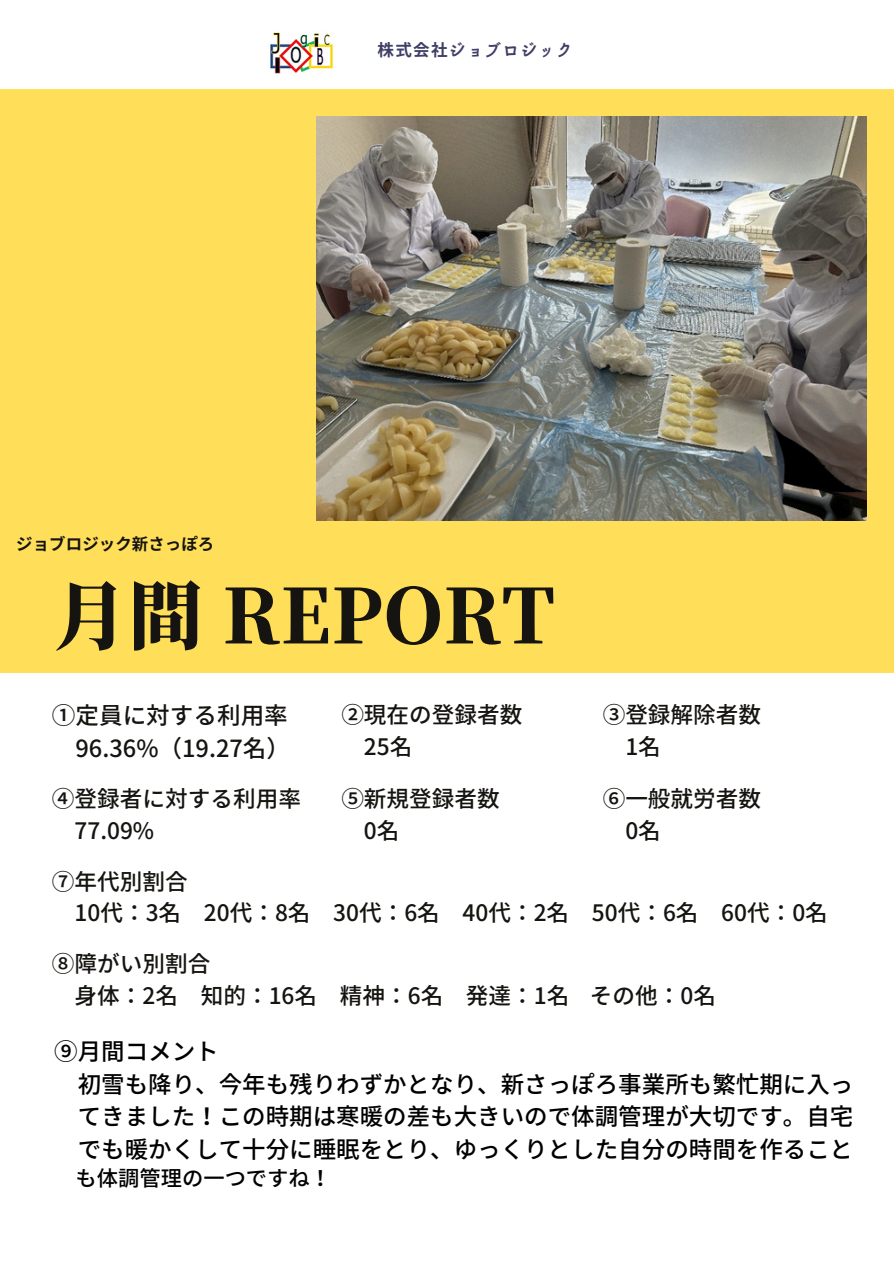
<style>
.page{position:relative;width:894px;height:1264px;background:#fff}
.page>*{position:absolute;margin:0;border:0;box-sizing:border-box;transform-origin:0 0}
.t1{font:800 74.85px "Source Han Serif JP";letter-spacing:.005em;color:#151410}
.t2{font:500 23.55px/32.7px "Noto Sans JP";color:#000}
.t3{font:500 23.55px/32.7px "Noto Sans JP";color:#151410;text-align:right}
.t4{font:500 22.65px/31.7px "Noto Sans JP";color:#151410}
.t5{font:500 21.3px "Noto Sans JP";color:#000}
.t6{font:700 16.5px "Noto Sans JP";letter-spacing:.005em;color:#151410}
.t7{font:700 16.5px "irohakaku C";letter-spacing:.08em;color:#3f3e67}
</style>
<div class="page">
<div style="left:0;top:89px;width:893px;height:583px;background:#ffde59"></div>
<img style="left:270px;top:32px;width:63px;height:42px">
<img style="left:316px;top:116px;width:550px;height:404px">
<p class="t7" style="left:377px;top:39px;width:197px">株式会社ジョブロジック</p>
<h1 class="t6" style="left:16px;top:530px;width:199px">ジョブロジック新さっぽろ</h1>
<p class="t1" style="left:53px;top:557px;width:503px">月間 REPORT</p>
<h2 class="t4" style="left:364px;top:697px;width:160px;text-indent:-23px">②現在の登録者数<br>25名</h2>
<h2 class="t3" style="left:52px;top:698px;width:239px">①定員に対する利用率<br>96.36%（19.27名）</h2>
<h2 class="t4" style="left:75px;top:781px;width:228px;text-indent:-23px">④登録者に対する利用率<br>77.09%</h2>
<h2 class="t4" style="left:364px;top:781px;width:137px;text-indent:-23px">⑤新規登録者数<br>0名</h2>
<h2 class="t4" style="left:625px;top:697px;width:137px;text-indent:-23px">③登録解除者数<br>1名</h2>
<h2 class="t4" style="left:625px;top:781px;width:137px;text-indent:-23px">⑥一般就労者数<br>0名</h2>
<h2 class="t4" style="left:75px;top:864px;width:754px;text-indent:-23px">⑦年代別割合<br>10代：3名 20代：8名 30代：6名 40代：2名 50代：6名 60代：0名</h2>
<h2 class="t4" style="left:75px;top:946px;width:642px;text-indent:-23px">⑧障がい別割合<br>身体：2名 知的：16名 精神：6名 発達：1名 その他：0名</h2>
<h2 class="t2" style="left:78px;top:1033px;width:777px;text-indent:-23px">⑨月間コメント<br>初雪も降り、今年も残りわずかとなり、新さっぽろ事業所も繁忙期に入ってきました！この時期は寒暖の差も大きいので体調管理が大切です。自宅でも暖かくして十分に睡眠をとり、ゆっくりとした自分の時間を作ること</h2>
<h2 class="t5" style="left:75px;top:1161px;width:257px">も体調管理の一つですね！</h2>
</div>
